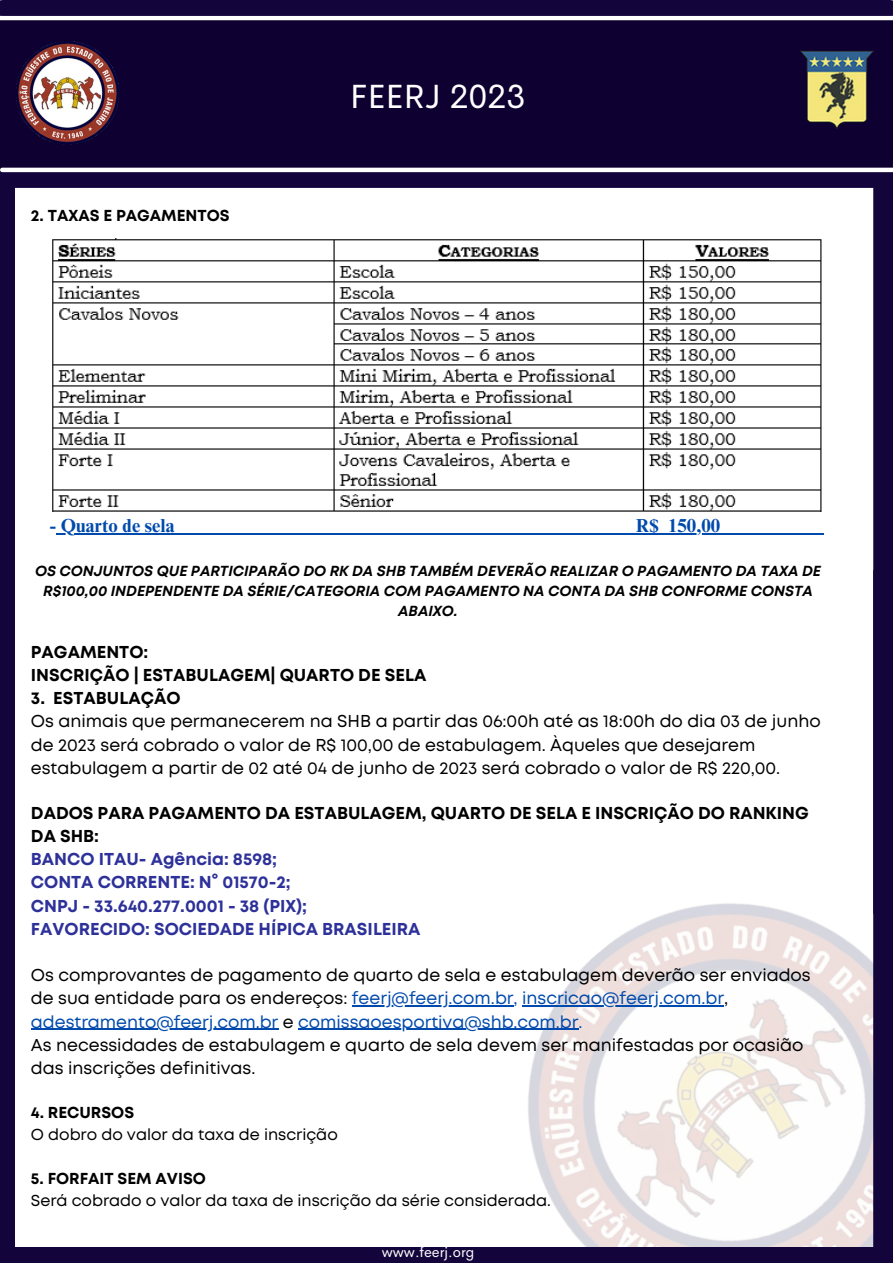
<style>
.page{position:relative;width:893px;height:1264px;background:#fff}
.page>*{position:absolute;margin:0;border:0;box-sizing:border-box;transform-origin:0 0}
.t1{font:33.75px "Cerebri Sans";color:#fff}
.t2{font:700 18.75px "Times NRMT Pro";color:#004aad}
.t3{font:17.25px/23.1px "Mont";color:#000}
.t4{font:700 17.25px/23.1px "Mont";color:#000}
.t5{font:700 17.25px "Mont";color:#2d3199}
.t6{font:15.9px "Mont";color:#000}
.t7{font:700 15.9px "Mont";color:#000}
.t8{font:italic 700 14.55px/19.8px "Mont";color:#000;text-align:center}
.t9{font:14.25px "Cerebri Sans";color:#fff}
.s1{color:#004aad}
</style>
<div class="page">
<img style="left:438px;top:903px;width:435px;height:343px">
<div style="left:15px;top:1246px;width:877px;height:16px;background:#14043c"></div>
<div style="left:0;top:14px;width:892px;height:166px;background:#0e0030"></div>
<hr style="left:0;top:16px;width:892px;height:4px;background:#fff">
<div style="left:3px;top:0;width:887px;height:16px;background:#14043c"></div>
<div style="left:0;top:169px;width:15px;height:1093px;background:#14043c"></div>
<div style="left:873px;top:181px;width:19px;height:1066px;background:#14043c"></div>
<div style="left:0;top:172px;width:888px;height:16px;background:#14043c"></div>
<hr style="left:2px;top:168px;width:890px;height:4px;background:#fff">
<img style="left:16px;top:41px;width:103px;height:104px">
<hr style="left:56px;top:533px;width:119px;height:1px;background:#004aad">
<hr style="left:175px;top:533px;width:460px;height:1px;background:#004aad">
<svg style="left:635px;top:533px;width:33px;height:1px"></svg>
<hr style="left:668px;top:533px;width:155px;height:1px;background:#004aad">
<hr style="left:352px;top:1005px;width:161px;height:1px;background:#004aad">
<hr style="left:522px;top:1005px;width:202px;height:1px;background:#004aad">
<hr style="left:31px;top:1028px;width:247px;height:1px;background:#004aad">
<hr style="left:298px;top:1028px;width:280px;height:1px;background:#004aad">
<img style="left:52px;top:238px;width:770px;height:274px">
<img style="left:800px;top:51px;width:73px;height:78px">
<p class="t7" style="left:31px;top:209px;width:200px">2. TAXAS E PAGAMENTOS</p>
<p class="t1" style="left:350px;top:75px;width:177px">FEERJ 2023</p>
<p class="t2" style="left:50px;top:518px;width:127px">- Quarto de sela</p>
<p class="t8" style="left:35px;top:562px;width:787px">OS CONJUNTOS QUE PARTICIPARÃO DO RK DA SHB TAMBÉM DEVERÃO REALIZAR O PAGAMENTO DA TAXA DE<br>R$100,00 INDEPENDENTE DA SÉRIE/CATEGORIA COM PAGAMENTO NA CONTA DA SHB CONFORME CONSTA<br>ABAIXO.</p>
<p class="t4" style="left:31px;top:641px;width:119px">PAGAMENTO:</p>
<p class="t4" style="left:31px;top:664px;width:397px">INSCRIÇÃO | ESTABULAGEM| QUARTO DE SELA</p>
<p class="t4" style="left:31px;top:688px;width:151px">3. ESTABULAÇÃO</p>
<p class="t3" style="left:31px;top:711px;width:791px">Os animais que permanecerem na SHB a partir das 06:00h até as 18:00h do dia 03 de junho de 2023 será cobrado o valor de R$ 100,00 de estabulagem. Àqueles que desejarem estabulagem a partir de 02 até 04 de junho de 2023 será cobrado o valor de R$ 220,00.</p>
<p class="t4" style="left:31px;top:802px;width:779px">DADOS PARA PAGAMENTO DA ESTABULAGEM, QUARTO DE SELA E INSCRIÇÃO DO RANKING<br>DA SHB:</p>
<p class="t5" style="left:31px;top:852px;width:248px">BANCO ITAU- Agência: 8598;</p>
<p class="t5" style="left:31px;top:876px;width:261px">CONTA CORRENTE: N° 01570-2;</p>
<p class="t5" style="left:31px;top:899px;width:278px">CNPJ - 33.640.277.0001 - 38 (PIX);</p>
<p class="t5" style="left:31px;top:922px;width:391px">FAVORECIDO: SOCIEDADE HÍPICA BRASILEIRA</p>
<p class="t3" style="left:31px;top:964px;width:781px">Os comprovantes de pagamento de quarto de sela e estabulagem deverão ser enviados de sua entidade para os endereços: <span class="s1">feerj@feerj.com.br, inscricao@feerj.com.br</span>, <span class="s1">adestramento@feerj.com.br</span> e <span class="s1">comissaoesportiva@shb.com.br.</span></p>
<p class="t3" style="left:31px;top:1034px;width:774px">As necessidades de estabulagem e quarto de sela devem ser manifestadas por ocasião das inscrições definitivas.</p>
<p class="t7" style="left:31px;top:1106px;width:105px">4. RECURSOS</p>
<p class="t6" style="left:31px;top:1128px;width:308px">O dobro do valor da taxa de inscrição</p>
<p class="t7" style="left:31px;top:1172px;width:176px">5. FORFAIT SEM AVISO</p>
<p class="t6" style="left:31px;top:1194px;width:521px">Será cobrado o valor da taxa de inscrição da série considerada.</p>
<p class="t9" style="left:381px;top:1243px;width:94px">www.feerj.org</p>
</div>
